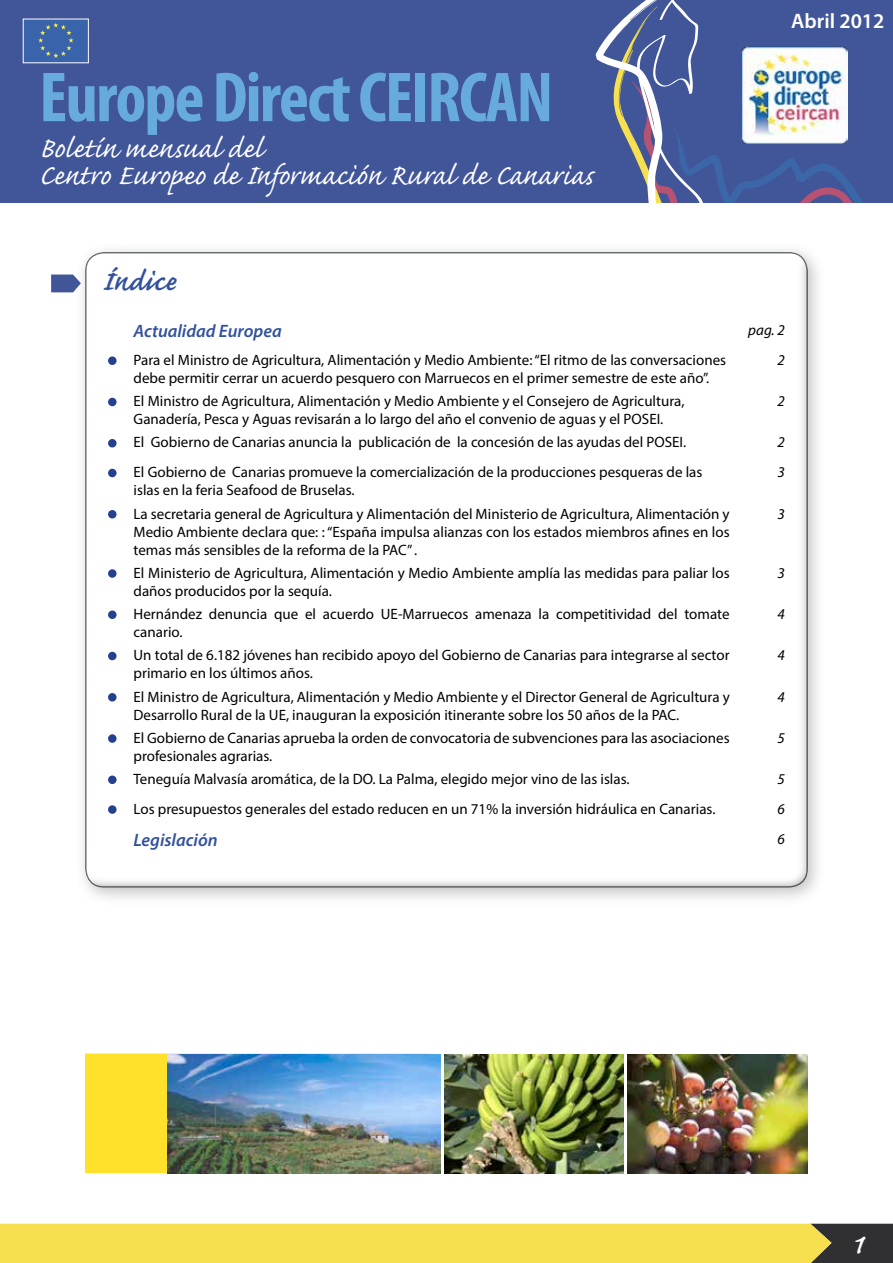
<style>
.page{position:relative;width:893px;height:1263px;background:#fff}
.page>*{position:absolute;margin:0;border:0;box-sizing:border-box;transform-origin:0 0}
.t1{font:700 condensed 71.55px "Myriad Pro";letter-spacing:-.025em;color:#66abdc}
.t2{font:36px/27px "Caflisch Script Pro";color:#fff}
.t3{font:600 36px "Caflisch Script Pro";color:#32529c}
.t4{font:600 36px "Caflisch Script Pro";color:#fff}
.t5{font:600 21px "Myriad Pro";color:#fff}
.t6{font:italic 600 18px "Myriad Pro";color:#32529c}
.t7{font:15px/18px "Myriad Pro";color:#000}
.t8{font:italic 15px "Myriad Pro";color:#000}
</style>
<div class="page">
<svg style="left:0;top:1224px;width:893px;height:39px;background:#e7d14c"></svg>
<div style="left:75px;top:242px;width:751px;height:664px;background:#6d6e71;opacity:.41"></div>
<div style="left:85px;top:252px;width:723px;height:637px;background:#fff"></div>
<div style="left:0;top:0;width:893px;height:202px;background:#415599"></div>
<svg style="left:595px;top:16px;width:31px;height:122px"></svg>
<svg style="left:626px;top:0;width:237px;height:202px"></svg>
<div style="left:23px;top:19px;width:65px;height:43px;background:#3963aa"></div>
<svg style="left:38px;top:23px;width:36px;height:35px"></svg>
<div style="left:23px;top:19px;width:66px;height:44px;border:1px solid #fff"></div>
<img style="left:741px;top:47px;width:107px;height:96px">
<div style="left:108px;top:356px;width:9px;height:9px;background:#25408f;border-radius:50%"></div>
<div style="left:108px;top:398px;width:9px;height:8px;background:#25408f;border-radius:50%"></div>
<div style="left:108px;top:439px;width:9px;height:8px;background:#25408f;border-radius:50%"></div>
<div style="left:108px;top:469px;width:9px;height:8px;background:#25408f;border-radius:50%"></div>
<div style="left:108px;top:510px;width:9px;height:8px;background:#25408f;border-radius:50%"></div>
<div style="left:108px;top:569px;width:9px;height:9px;background:#25408f;border-radius:50%"></div>
<div style="left:108px;top:610px;width:9px;height:9px;background:#25408f;border-radius:50%"></div>
<div style="left:108px;top:652px;width:9px;height:8px;background:#25408f;border-radius:50%"></div>
<div style="left:108px;top:693px;width:9px;height:8px;background:#25408f;border-radius:50%"></div>
<div style="left:108px;top:734px;width:9px;height:9px;background:#25408f;border-radius:50%"></div>
<div style="left:108px;top:775px;width:9px;height:9px;background:#25408f;border-radius:50%"></div>
<div style="left:108px;top:805px;width:9px;height:9px;background:#25408f;border-radius:50%"></div>
<div style="left:85px;top:1053px;width:344px;height:120px;background:#ffe12b"></div>
<img style="left:168px;top:1054px;width:272px;height:119px">
<img style="left:628px;top:1054px;width:179px;height:119px">
<img style="left:444px;top:1054px;width:180px;height:119px">
<svg style="left:51px;top:274px;width:30px;height:18px"></svg>
<h1 class="t1" style="left:39px;top:53px;width:516px">Europe Direct CEIRCAN</h1>
<h2 class="t2" style="left:39px;top:138px;width:555px">Boletín mensual del<br>Centro Europeo de Información Rural de Canarias</h2>
<h2 class="t3" style="left:102px;top:263px;width:75px">Índice</h2>
<h3 class="t5" style="left:791px;top:7px;width:95px">Abril 2012</h3>
<p class="t6" style="left:134px;top:320px;width:150px">Actualidad Europea</p>
<p class="t8" style="left:748px;top:321px;width:38px">pag. 2</p>
<p class="t7" style="left:134px;top:351px;width:594px">Para el Ministro de Agricultura, Alimentación y Medio Ambiente: “El ritmo de las conversaciones debe permitir cerrar un acuerdo pesquero con Marruecos en el primer semestre de este año”.</p>
<p class="t8" style="left:777px;top:351px;width:9px">2</p>
<p class="t7" style="left:134px;top:392px;width:552px">El Ministro de Agricultura, Alimentación y Medio Ambiente y el Consejero de Agricultura,<br>Ganadería, Pesca y Aguas revisarán a lo largo del año el convenio de aguas y el POSEI.</p>
<p class="t8" style="left:777px;top:392px;width:9px">2</p>
<p class="t7" style="left:134px;top:433px;width:554px">El Gobierno de Canarias anuncia la publicación de la concesión de las ayudas del POSEI.</p>
<p class="t8" style="left:777px;top:433px;width:9px">2</p>
<p class="t7" style="left:134px;top:463px;width:570px">El Gobierno de Canarias promueve la comercialización de la producciones pesqueras de las islas en la feria Seafood de Bruselas.</p>
<p class="t8" style="left:777px;top:463px;width:9px">3</p>
<p class="t7" style="left:134px;top:504px;width:598px;text-align:justify">La secretaria general de Agricultura y Alimentación del Ministerio de Agricultura, Alimentación y Medio Ambiente declara que: : “España impulsa alianzas con los estados miembros afines en los temas más sensibles de la reforma de la PAC” .</p>
<p class="t8" style="left:777px;top:504px;width:9px">3</p>
<p class="t7" style="left:134px;top:563px;width:598px">El Ministerio de Agricultura, Alimentación y Medio Ambiente amplía las medidas para paliar los daños producidos por la sequía.</p>
<p class="t8" style="left:777px;top:563px;width:9px">3</p>
<p class="t7" style="left:134px;top:605px;width:597px">Hernández denuncia que el acuerdo UE-Marruecos amenaza la competitividad del tomate canario.</p>
<p class="t8" style="left:777px;top:605px;width:9px">4</p>
<p class="t7" style="left:134px;top:646px;width:597px">Un total de 6.182 jóvenes han recibido apoyo del Gobierno de Canarias para integrarse al sector primario en los últimos años.</p>
<p class="t8" style="left:777px;top:646px;width:9px">4</p>
<p class="t7" style="left:134px;top:687px;width:598px">El Ministro de Agricultura, Alimentación y Medio Ambiente y el Director General de Agricultura y<br>Desarrollo Rural de la UE, inauguran la exposición itinerante sobre los 50 años de la PAC.</p>
<p class="t8" style="left:777px;top:687px;width:9px">4</p>
<p class="t7" style="left:134px;top:728px;width:597px">El Gobierno de Canarias aprueba la orden de convocatoria de subvenciones para las asociaciones profesionales agrarias.</p>
<p class="t8" style="left:777px;top:728px;width:9px">5</p>
<p class="t7" style="left:134px;top:770px;width:498px">Teneguía Malvasía aromática, de la DO. La Palma, elegido mejor vino de las islas.</p>
<p class="t8" style="left:777px;top:770px;width:9px">5</p>
<p class="t7" style="left:134px;top:799px;width:583px">Los presupuestos generales del estado reducen en un 71% la inversión hidráulica en Canarias.</p>
<p class="t8" style="left:777px;top:799px;width:9px">6</p>
<p class="t6" style="left:134px;top:828px;width:86px">Legislación</p>
<p class="t8" style="left:777px;top:829px;width:9px">6</p>
<h2 class="t4" style="left:850px;top:1225px;width:16px">1</h2>
</div>
